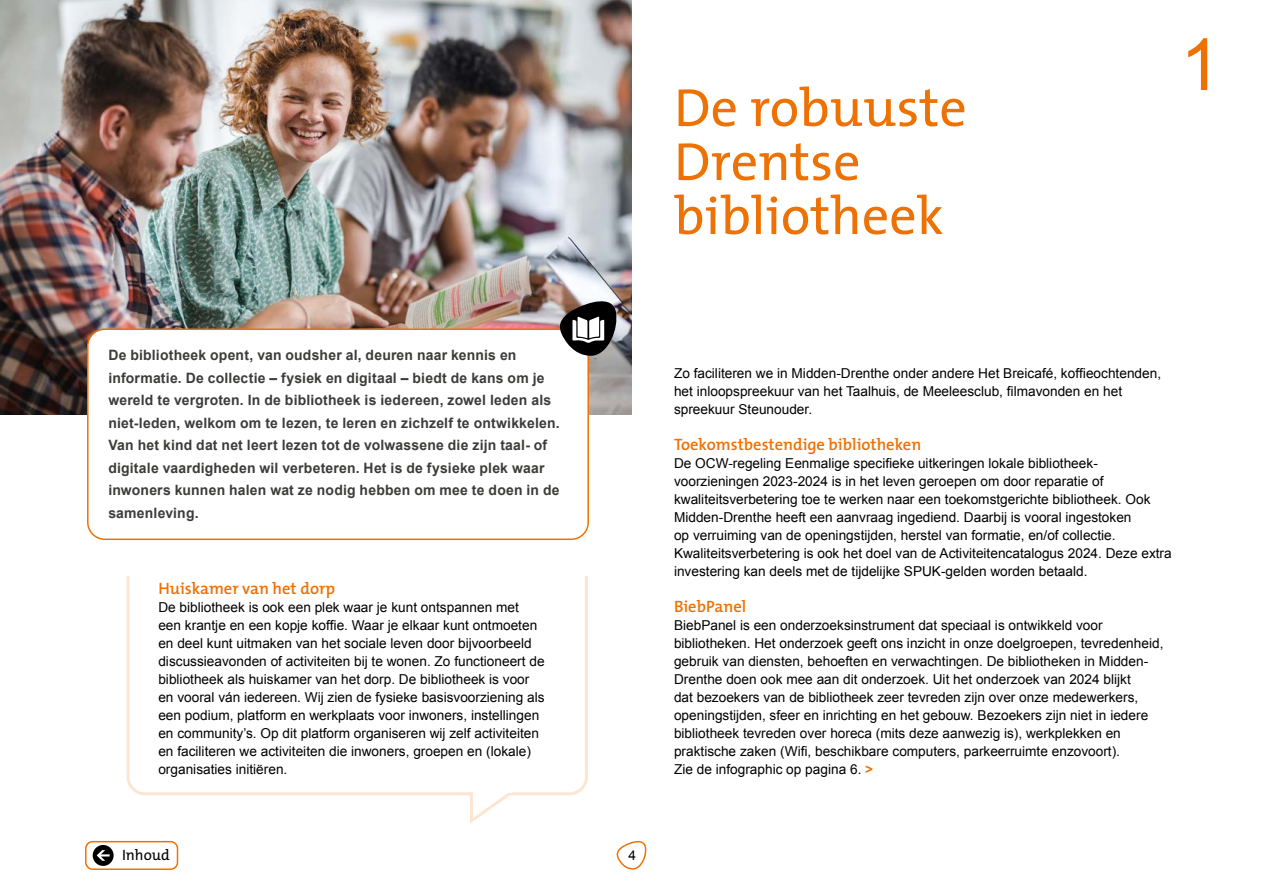
<style>
.page{position:relative;width:1263px;height:893px;background:#fff}
.page>*{position:absolute;margin:0;border:0;box-sizing:border-box;transform-origin:0 0}
.t1{font:72px "Arial";color:#ee7203}
.t2{font:54px "The Mix";color:#ee7203}
.t3{font:600 16.5px "The Mix";color:#ee7203}
.t4{font:15px "The Mix";color:#000}
.t5{font:700 14.25px/22.5px "Arial";letter-spacing:.015em;color:#3c3c3b}
.t6{font:13.65px/18px "Arial";color:#000}
.s1{font-weight:700;color:#ee7203}
</style>
<div class="page">
<div style="left:85px;top:841px;width:93px;height:29px;border:2px solid #ee7203;border-radius:7px"></div>
<div style="left:93px;top:845px;width:21px;height:21px;background:#000;border-radius:50%"></div>
<svg style="left:97px;top:850px;width:13px;height:11px"></svg>
<img style="left:0;top:0;width:631px;height:414px">
<svg style="left:616px;top:840px;width:31px;height:30px"></svg>
<div style="left:88px;top:329px;width:500px;height:210px;background:#fff;border-radius:17px"></div>
<div style="left:87px;top:329px;width:502px;height:211px;border:2px solid #ee7203;border-radius:17px"></div>
<svg style="left:557px;top:295px;width:62px;height:61px"></svg>
<svg style="left:126px;top:576px;width:462px;height:220px"></svg>
<svg style="left:468px;top:788px;width:48px;height:36px"></svg>
<hr style="left:473px;top:791px;width:39px;height:1px;background:#fff">
<p class="t2" style="left:674px;top:63px;width:294px">De robuuste</p>
<p class="t2" style="left:674px;top:117px;width:188px">Drentse</p>
<p class="t2" style="left:674px;top:171px;width:271px">bibliotheek</p>
<p class="t1" style="left:1180px;top:18px;width:42px">1</p>
<p class="t5" style="left:108px;top:344px;width:410px">De bibliotheek opent, van oudsher al, deuren naar kennis en</p>
<p class="t5" style="left:108px;top:367px;width:453px">informatie. De collectie – fysiek en digitaal – biedt de kans om je wereld te vergroten. In de bibliotheek is iedereen, zowel leden als niet-leden, welkom om te lezen, te leren en zichzelf te ontwikkelen.<br>Van het kind dat net leert lezen tot de volwassene die zijn taal- of digitale vaardigheden wil verbeteren. Het is de fysieke plek waar inwoners kunnen halen wat ze nodig hebben om mee te doen in de samenleving.</p>
<p class="t3" style="left:158px;top:575px;width:178px">Huiskamer van het dorp</p>
<p class="t6" style="left:158px;top:598px;width:388px">De bibliotheek is ook een plek waar je kunt ontspannen met een krantje en een kopje koffie. Waar je elkaar kunt ontmoeten en deel kunt uitmaken van het sociale leven door bijvoorbeeld discussieavonden of activiteiten bij te wonen. Zo functioneert de bibliotheek als huiskamer van het dorp. De bibliotheek is voor en vooral ván iedereen. Wij zien de fysieke basisvoorziening als een podium, platform en werkplaats voor inwoners, instellingen en community’s. Op dit platform organiseren wij zelf activiteiten en faciliteren we activiteiten die inwoners, groepen en (lokale) organisaties initiëren.</p>
<p class="t4" style="left:122px;top:842px;width:49px">Inhoud</p>
<p class="t6" style="left:628px;top:846px;width:9px">4</p>
<p class="t6" style="left:674px;top:364px;width:489px">Zo faciliteren we in Midden-Drenthe onder andere Het Breicafé, koffieochtenden,</p>
<p class="t6" style="left:674px;top:382px;width:450px">het inloopspreekuur van het Taalhuis, de Meeleesclub, filmavonden en het spreekuur Steunouder.</p>
<p class="t3" style="left:674px;top:431px;width:249px">Toekomstbestendige bibliotheken</p>
<p class="t6" style="left:674px;top:454px;width:499px">De OCW-regeling Eenmalige specifieke uitkeringen lokale bibliotheek&shy;voorzieningen 2023-2024 is in het leven geroepen om door reparatie of kwaliteitsverbetering toe te werken naar een toekomstgerichte bibliotheek. Ook Midden-Drenthe heeft een aanvraag ingediend. Daarbij is vooral ingestoken<br>op verruiming van de openingstijden, herstel van formatie, en/of collectie.<br>Kwaliteitsverbetering is ook het doel van de Activiteitencatalogus 2024. Deze extra investering kan deels met de tijdelijke SPUK-gelden worden betaald.</p>
<p class="t3" style="left:674px;top:593px;width:74px">BiebPanel</p>
<p class="t6" style="left:674px;top:616px;width:491px">BiebPanel is een onderzoeksinstrument dat speciaal is ontwikkeld voor bibliotheken. Het onderzoek geeft ons inzicht in onze doelgroepen, tevredenheid, gebruik van diensten, behoeften en verwachtingen. De bibliotheken in Midden-Drenthe doen ook mee aan dit onderzoek. Uit het onderzoek van 2024 blijkt<br>dat bezoekers van de bibliotheek zeer tevreden zijn over onze medewerkers, openingstijden, sfeer en inrichting en het gebouw. Bezoekers zijn niet in iedere bibliotheek tevreden over horeca (mits deze aanwezig is), werkplekken en praktische zaken (Wifi, beschikbare computers, parkeerruimte enzovoort).</p>
<p class="t6" style="left:674px;top:760px;width:201px">Zie de infographic op pagina 6. <span class="s1">&gt;</span></p>
</div>
